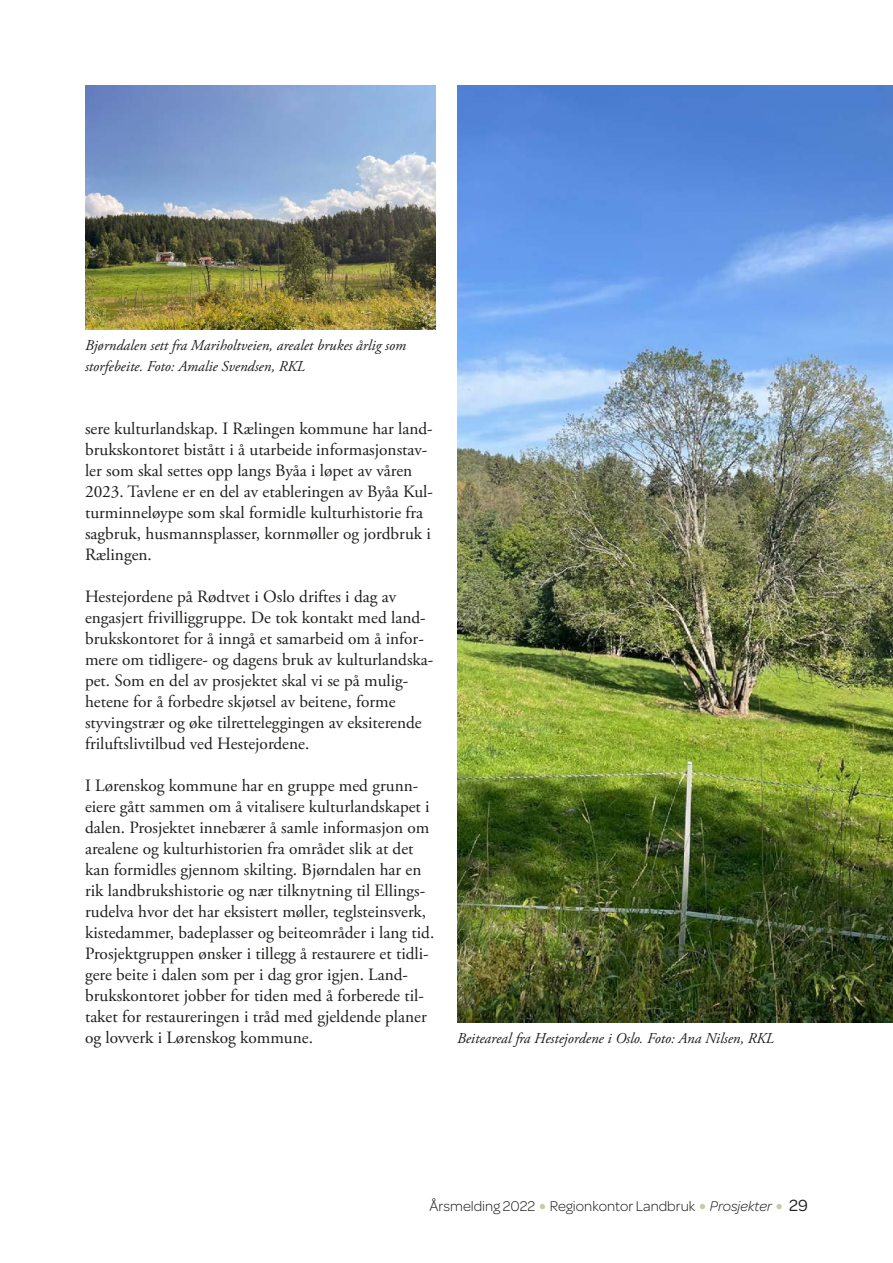
<style>
.page{position:relative;width:893px;height:1263px;background:#fff}
.page>*{position:absolute;margin:0;border:0;box-sizing:border-box;transform-origin:0 0}
.t1{font:17.25px/21px "Adobe Garamond Pro";color:#1d1d1b}
.t2{font:italic 15px/21px "Adobe Garamond Pro";color:#1d1d1b}
.t3{font:300 15px "Omnes";color:#1d1d1b}
.s1{font-size:30px;color:#c6cba4}
.s2{font-style:italic}
.s3{font-weight:400;font-size:17.25px}
</style>
<div class="page">
<img style="left:85px;top:85px;width:351px;height:244px">
<img style="left:457px;top:85px;width:436px;height:937px">
<p class="t2" style="left:85px;top:335px;width:323px">Bjørndalen sett fra Mariholtveien, arealet brukes årlig som storfebeite. Foto: Amalie Svendsen, RKL</p>
<p class="t1" style="left:85px;top:419px;width:349px">sere kulturlandskap. I Rælingen kommune har land&shy;brukskontoret bistått i å utarbeide informasjonstav&shy;ler som skal settes opp langs Byåa i løpet av våren 2023. Tavlene er en del av etableringen av Byåa Kul&shy;turminneløype som skal formidle kulturhistorie fra sagbruk, husmannsplasser, kornmøller og jordbruk i Rælingen.</p>
<p class="t1" style="left:85px;top:587px;width:350px">Hestejordene på Rødtvet i Oslo driftes i dag av engasjert frivilliggruppe. De tok kontakt med land&shy;brukskontoret for å inngå et samarbeid om å infor&shy;mere om tidligere- og dagens bruk av kulturlandska&shy;pet. Som en del av prosjektet skal vi se på mulig&shy;hetene for å forbedre skjøtsel av beitene, forme styvingstrær og øke tilretteleggingen av eksiterende friluftslivtilbud ved Hestejordene.</p>
<p class="t1" style="left:85px;top:776px;width:351px">I Lørenskog kommune har en gruppe med grunn&shy;eiere gått sammen om å vitalisere kulturlandskapet i dalen. Prosjektet innebærer å samle informasjon om arealene og kulturhistorien fra området slik at det kan formidles gjennom skilting. Bjørndalen har en rik landbrukshistorie og nær tilknytning til Ellings&shy;rudelva hvor det har eksistert møller, teglsteinsverk, kistedammer, badeplasser og beiteområder i lang tid.<br>Prosjektgruppen ønsker i tillegg å restaurere et tidli&shy;gere beite i dalen som per i dag gror igjen. Land&shy;brukskontoret jobber for tiden med å forberede til&shy;taket for restaureringen i tråd med gjeldende planer og lovverk i Lørenskog kommune.</p>
<p class="t2" style="left:457px;top:1028px;width:318px">Beiteareal fra Hestejordene i Oslo. Foto: Ana Nilsen, RKL</p>
<p class="t3" style="left:430px;top:1196px;width:380px">Årsmelding 2022 <span class="s1">•</span> Regionkontor Landbruk <span class="s1">•</span> <span class="s2">Prosjekter</span> <span class="s1">•</span> <span class="s3">29</span></p>
</div>
